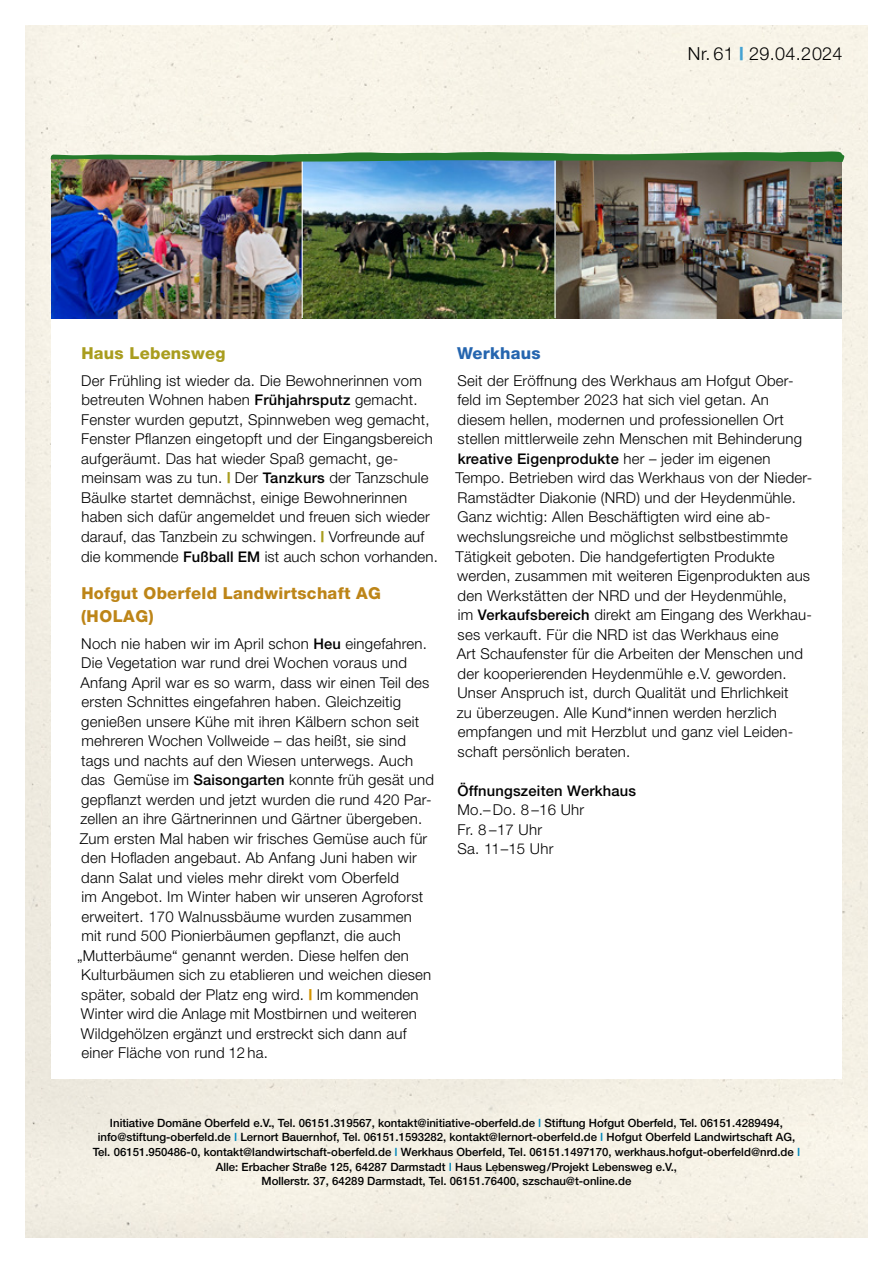
<style>
.page{position:relative;width:893px;height:1263px;background:#fff}
.page>*{position:absolute;margin:0;border:0;box-sizing:border-box;transform-origin:0 0}
.t1{font:300 18px "Helvetica Neue";letter-spacing:.02em;color:#000}
.Partner{font:800 16.5px/22.5px "Helvetica Neue";letter-spacing:.015em;color:#bd8518}
.Partner-2{font:800 16.5px "Helvetica Neue";letter-spacing:.015em;color:#a99d1f}
.Fließtext{font:800 16.5px "Helvetica Neue";letter-spacing:.015em;color:#2565af}
.Fließtext-2{font:300 15px/19.5px "Helvetica Neue";letter-spacing:.015em;color:#000}
.Fließtext-3{font:500 14.7px "Helvetica Neue";letter-spacing:.015em;color:#000}
.t2{font:500 11.4px/14.7px "Helvetica Neue";color:#000;text-align:center}
.s1{font-weight:800;color:#44a2d2}
.s2{font-weight:500;font-size:14.7px}
.s3{font-weight:800;color:#a99d1f}
.s4{font-weight:800;color:#d59400}
.s5{font-weight:300;font-size:15px}
.s6{color:#0087ba}
</style>
<div class="page">
<div style="left:26px;top:26px;width:841px;height:1211px;background:#f5f1e5"></div>
<div style="left:51px;top:162px;width:791px;height:917px;background:#fff"></div>
<img style="left:556px;top:162px;width:286px;height:156px">
<img style="left:51px;top:162px;width:503px;height:156px">
<hr style="left:362px;top:156px;width:1px;height:162px;background:#fff">
<hr style="left:303px;top:156px;width:1px;height:162px;background:#fff">
<hr style="left:302px;top:156px;width:1px;height:162px;background:#fff">
<svg style="left:50px;top:151px;width:796px;height:11px"></svg>
<p class="t1" style="left:688px;top:42px;width:156px">Nr. 61 <span class="s1">|</span> 29.04.2024</p>
<p class="Partner-2" style="left:81px;top:343px;width:146px">Haus Lebensweg</p>
<p class="Fließtext-2" style="left:81px;top:371px;width:358px">Der Frühling ist wieder da. Die Bewohnerinnen vom betreuten Wohnen haben <span class="s2">Frühjahrsputz</span> gemacht.<br>Fenster wurden geputzt, Spinnweben weg gemacht, Fenster Pflanzen eingetopft und der Eingangsbereich aufgeräumt. Das hat wieder Spaß gemacht, ge&shy;meinsam was zu tun. <span class="s3">|</span> Der <span class="s2">Tanzkurs</span> der Tanzschule Bäulke startet demnächst, einige Bewohnerinnen haben sich dafür angemeldet und freuen sich wieder darauf, das Tanzbein zu schwingen. <span class="s3">|</span> Vorfreunde auf die kommende <span class="s2">Fußball EM</span> ist auch schon vorhanden.</p>
<p class="Partner" style="left:81px;top:582px;width:301px">Hofgut Oberfeld Landwirtschaft AG (HOLAG)</p>
<p class="Fließtext-2" style="left:77px;top:633px;width:358px">Noch nie haben wir im April schon <span class="s2">Heu</span> eingefahren.<br>Die Vegetation war rund drei Wochen voraus und Anfang April war es so warm, dass wir einen Teil des ersten Schnittes eingefahren haben. Gleichzeitig genießen unsere Kühe mit ihren Kälbern schon seit mehreren Wochen Vollweide – das heißt, sie sind<br>tags und nachts auf den Wiesen unterwegs. Auch das Gemüse im <span class="s2">Saisongarten</span> konnte früh gesät und gepflanzt werden und jetzt wurden die rund 420 Par&shy;zellen an ihre Gärtnerinnen und Gärtner übergeben.<br>Zum ersten Mal haben wir frisches Gemüse auch für den Hofladen angebaut. Ab Anfang Juni haben wir dann Salat und vieles mehr direkt vom Oberfeld<br>im Angebot. Im Winter haben wir unseren Agroforst erweitert. 170 Walnussbäume wurden zusammen<br>mit rund 500 Pionierbäumen gepflanzt, die auch „Mutterbäume“ genannt werden. Diese helfen den Kulturbäumen sich zu etablieren und weichen diesen später, sobald der Platz eng wird. <span class="s4">|</span> Im kommenden Winter wird die Anlage mit Mostbirnen und weiteren Wildgehölzen ergänzt und erstreckt sich dann auf einer Fläche von rund 12 ha.</p>
<p class="Fließtext" style="left:457px;top:343px;width:85px">Werkhaus</p>
<p class="Fließtext-2" style="left:457px;top:371px;width:346px">Seit der Eröffnung des Werkhaus am Hofgut Ober&shy;feld im September 2023 hat sich viel getan. An diesem hellen, modernen und professionellen Ort stellen mittlerweile zehn Menschen mit Behinderung</p>
<p class="Fließtext-3" style="left:458px;top:450px;width:314px">kreative Eigenprodukte <span class="s5">her – jeder im eigenen</span></p>
<p class="Fließtext-2" style="left:455px;top:468px;width:358px">Tempo. Betrieben wird das Werkhaus von der Nieder-Ramstädter Diakonie (NRD) und der Heydenmühle.<br>Ganz wichtig: Allen Beschäftigten wird eine ab&shy;wechslungsreiche und möglichst selbstbestimmte Tätigkeit geboten. Die handgefertigten Produkte werden, zusammen mit weiteren Eigenprodukten aus den Werkstätten der NRD und der Heydenmühle,<br>im <span class="s2">Verkaufsbereich</span> direkt am Eingang des Werkhau&shy;ses verkauft. Für die NRD ist das Werkhaus eine<br>Art Schaufenster für die Arbeiten der Menschen und der kooperierenden Heydenmühle e.V. geworden.<br>Unser Anspruch ist, durch Qualität und Ehrlichkeit<br>zu überzeugen. Alle Kund*innen werden herzlich empfangen und mit Herzblut und ganz viel Leiden&shy;schaft persönlich beraten.</p>
<p class="Fließtext-3" style="left:457px;top:781px;width:180px">Öffnungszeiten Werkhaus</p>
<p class="Fließtext-2" style="left:458px;top:800px;width:128px">Mo.–Do. 8 –16 Uhr</p>
<p class="Fließtext-2" style="left:458px;top:819px;width:86px">Fr. 8 –17 Uhr</p>
<p class="Fließtext-2" style="left:457px;top:839px;width:97px">Sa. 11–15 Uhr</p>
<p class="t2" style="left:93px;top:1115px;width:709px">Initiative Domäne Oberfeld e.V., Tel. 06151.319567, kontakt@initiative-oberfeld.de <span class="s6">I</span> Stiftung Hofgut Oberfeld, Tel. 06151.4289494, info@stiftung-oberfeld.de <span class="s6">I</span> Lernort Bauernhof, Tel. 06151.1593282, kontakt@lernort-oberfeld.de <span class="s6">I</span> Hofgut Oberfeld Landwirtschaft AG, Tel. 06151.950486-0, kontakt@landwirtschaft-oberfeld.de <span class="s6">I</span> Werkhaus Oberfeld, Tel. 06151.1497170, werkhaus.hofgut-oberfeld@nrd.de <span class="s6">I </span>Alle: Erbacher Straße 125, 64287 Darmstadt <span class="s6">I</span> Haus Lebensweg/Projekt Lebensweg e.V.,<br>Mollerstr. 37, 64289 Darmstadt, Tel. 06151.76400, szschau@t-online.de</p>
</div>
